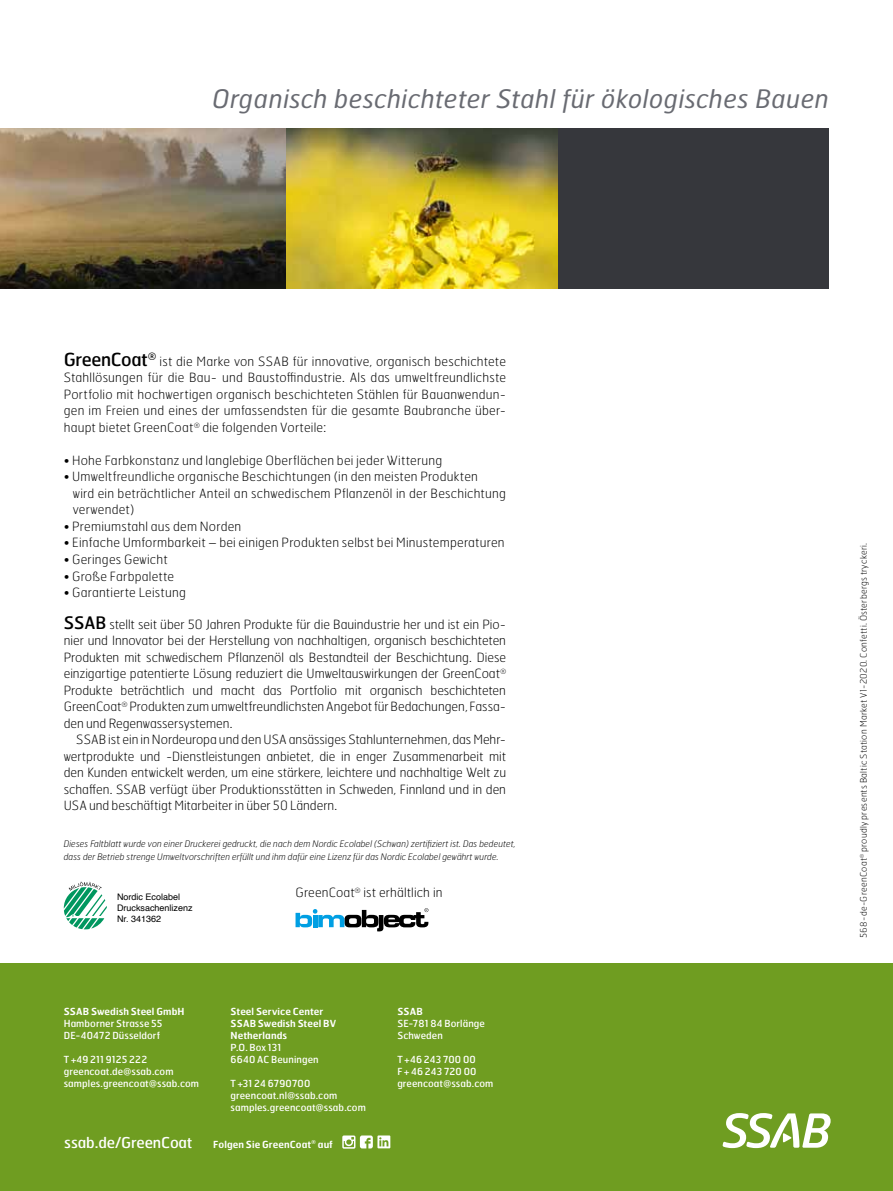
<style>
.page{position:relative;width:893px;height:1191px;background:#fff}
.page>*{position:absolute;margin:0;border:0;box-sizing:border-box;transform-origin:0 0}
.t1{font:italic 25.5px "Hermes FB";letter-spacing:.015em;color:#696b72}
.t2{font:18px "Hermes FB";letter-spacing:-.02em;color:#000}
.t3{font:15px "Hermes FB";letter-spacing:-.01em;color:#fff}
.t4{font:100 12.75px/16.5px "Hermes FB";letter-spacing:.015em;color:#000;text-align:justify}
.t5{font:9.75px/12px "Hermes FB";letter-spacing:.01em;color:#fff}
.t6{font:600 9.75px/12px "Hermes FB";letter-spacing:.005em;color:#fff}
.t7{font:italic 100 9px/13.5px "Hermes FB";color:#000}
.t8{font:100 9px "Hermes FB";letter-spacing:.03em;color:#000}
.t9{font:9px/10.8px "Helvetica";color:#000}
.s1{font-weight:400;font-size:17.25px}
</style>
<div class="page">
<img style="left:0;top:128px;width:557px;height:160px">
<div style="left:557px;top:128px;width:272px;height:160px;background:#36373c"></div>
<div style="left:0;top:963px;width:893px;height:228px;background:#6f9d21"></div>
<svg style="left:723px;top:1113px;width:108px;height:35px"></svg>
<svg style="left:64px;top:881px;width:43px;height:48px"></svg>
<svg style="left:342px;top:1135px;width:48px;height:13px"></svg>
<svg style="left:296px;top:908px;width:132px;height:23px"></svg>
<h1 class="t1" style="left:213px;top:83px;width:618px">Organisch beschichteter Stahl für ökologisches Bauen</h1>
<h2 class="t2" style="left:64px;top:348px;width:94px">GreenCoat<sup>®</sup></h2>
<p class="t4" style="left:64px;top:353px;width:444px;text-indent:96px">ist die Marke von SSAB für innovative, organisch beschichtete Stahllösungen für die Bau- und Baustoffindustrie. Als das umweltfreundlichste Portfolio mit hochwertigen organisch beschichteten Stählen für Bauanwendun&shy;gen im Freien und eines der umfassendsten für die gesamte Baubranche über&shy;haupt bietet GreenCoat<sup>®</sup> die folgenden Vorteile:</p>
<p class="t4" style="left:64px;top:452px;width:380px">• Hohe Farbkonstanz und langlebige Oberflächen bei jeder Witterung</p>
<p class="t4" style="left:73px;top:468px;width:435px;text-align:left;text-indent:-9px">• Umweltfreundliche organische Beschichtungen (in den meisten Produkten<br>wird ein beträchtlicher Anteil an schwedischem Pflanzenöl in der Beschichtung verwendet)</p>
<p class="t4" style="left:64px;top:518px;width:179px">• Premiumstahl aus dem Norden</p>
<p class="t4" style="left:64px;top:534px;width:442px">• Einfache Umformbarkeit – bei einigen Produkten selbst bei Minustemperaturen</p>
<p class="t4" style="left:64px;top:551px;width:105px">• Geringes Gewicht</p>
<p class="t4" style="left:64px;top:567px;width:112px">• Große Farbpalette</p>
<p class="t4" style="left:64px;top:584px;width:124px">• Garantierte Leistung</p>
<p class="t4" style="left:64px;top:615px;width:444px"><span class="s1">SSAB</span> stellt seit über 50 Jahren Produkte für die Bauindustrie her und ist ein Pio&shy;nier und Innovator bei der Herstellung von nachhaltigen, organisch beschichteten Produkten mit schwedischem Pflanzenöl als Bestandteil der Beschichtung. Diese einzigartige patentierte Lösung reduziert die Umweltauswirkungen der GreenCoat<sup>® </sup>Produkte beträchtlich und macht das Portfolio mit organisch beschichteten GreenCoat<sup>®</sup> Produkten zum umweltfreundlichsten Angebot für Bedachungen, Fassa&shy;den und Regenwassersystemen.</p>
<p class="t4" style="left:64px;top:731px;width:444px;text-indent:12px">SSAB ist ein in Nordeuropa und den USA ansässiges Stahlunternehmen, das Mehr&shy;wertprodukte und -Dienstleistungen anbietet, die in enger Zusammenarbeit mit den Kunden entwickelt werden, um eine stärkere, leichtere und nachhaltige Welt zu schaffen. SSAB verfügt über Produktionsstätten in Schweden, Finnland und in den USA und beschäftigt Mitarbeiter in über 50 Ländern.</p>
<p class="t7" style="left:64px;top:836px;width:454px">Dieses Faltblatt wurde von einer Druckerei gedruckt, die nach dem Nordic Ecolabel (Schwan) zertifiziert ist. Das bedeutet, dass der Betrieb strenge Umweltvorschriften erfüllt und ihm dafür eine Lizenz für das Nordic Ecolabel gewährt wurde.</p>
<p class="t9" style="left:117px;top:892px;width:77px">Nordic Ecolabel<br>Drucksachenlizenz<br>Nr. 341362</p>
<p class="t4" style="left:296px;top:884px;width:148px">GreenCoat<sup>®</sup> ist erhältlich in</p>
<p class="t6" style="left:64px;top:1005px;width:122px">SSAB Swedish Steel GmbH</p>
<p class="t5" style="left:64px;top:1017px;width:100px">Hamborner Strasse 55<br>DE-40472 Düsseldorf</p>
<p class="t5" style="left:64px;top:1053px;width:137px">T +49 211 9125 222 greencoat.de@ssab.com samples.greencoat@ssab.com</p>
<p class="t3" style="left:64px;top:1132px;width:130px">ssab.de/GreenCoat</p>
<p class="t6" style="left:231px;top:1005px;width:107px">Steel Service Center<br>SSAB Swedish Steel BV<br>Netherlands</p>
<p class="t5" style="left:231px;top:1041px;width:90px">P.O. Box 131<br>6640 AC Beuningen</p>
<p class="t5" style="left:231px;top:1077px;width:137px">T +31 24 6790700 greencoat.nl@ssab.com samples.greencoat@ssab.com</p>
<p class="t6" style="left:213px;top:1137px;width:121px">Folgen Sie GreenCoat<sup>®</sup> auf</p>
<p class="t6" style="left:397px;top:1005px;width:27px">SSAB</p>
<p class="t5" style="left:397px;top:1017px;width:89px">SE-781 84 Borlänge<br>Schweden</p>
<p class="t5" style="left:397px;top:1053px;width:98px">T +46 243 700 00<br>F + 46 243 720 00 greencoat@ssab.com</p>
<p class="t8" style="left:858px;top:938px;width:396px;rotate:-90deg">568-de-GreenCoat<sup>®</sup> proudly presents Baltic Station Market V1-2020. Confetti. Österbergs tryckeri.</p>
</div>
